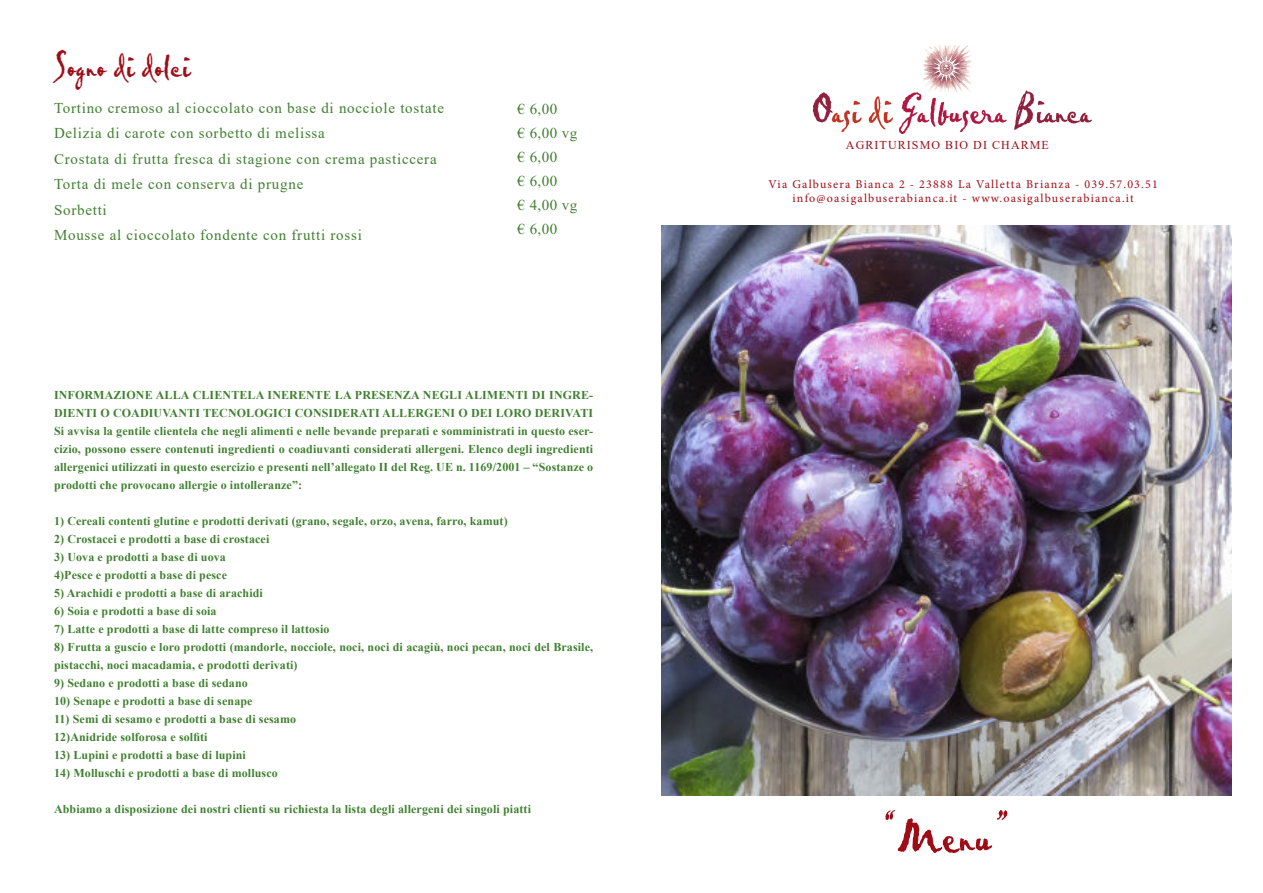
<style>
.page{position:relative;width:1263px;height:893px;background:#fff}
.page>*{position:absolute;margin:0;border:0;box-sizing:border-box;transform-origin:0 0}
.t1{font:58.5px "Pablo Plain";color:#9e0d17}
.t2{font:39px "Pablo Plain";color:#9e0d17}
.t3{font:15px "Times New Roman";letter-spacing:.05em;color:#408030}
.t4{font:700 12px/18px "Times New Roman";letter-spacing:.01em;color:#408030}
.t5{font:12px "Minion Pro";letter-spacing:.1em;color:#9e0d17}
.t6{font:12px "Times New Roman";letter-spacing:.09em;color:#9e0d17}
</style>
<div class="page">
<img style="left:661px;top:226px;width:570px;height:570px">
<img style="left:812px;top:45px;width:280px;height:89px">
<p class="t2" style="left:54px;top:43px;width:137px">Sogno di dolci</p>
<p class="t3" style="left:54px;top:97px;width:391px">Tortino cremoso al cioccolato con base di nocciole tostate</p>
<p class="t3" style="left:54px;top:122px;width:272px">Delizia di carote con sorbetto di melissa</p>
<p class="t3" style="left:54px;top:148px;width:384px">Crostata di frutta fresca di stagione con crema pasticcera</p>
<p class="t3" style="left:54px;top:173px;width:251px">Torta di mele con conserva di prugne</p>
<p class="t3" style="left:54px;top:199px;width:54px">Sorbetti</p>
<p class="t3" style="left:54px;top:224px;width:309px">Mousse al cioccolato fondente con frutti rossi</p>
<p class="t3" style="left:517px;top:98px;width:41px">€ 6,00</p>
<p class="t3" style="left:517px;top:122px;width:61px">€ 6,00 vg</p>
<p class="t3" style="left:517px;top:146px;width:41px">€ 6,00</p>
<p class="t3" style="left:517px;top:170px;width:41px">€ 6,00</p>
<p class="t3" style="left:517px;top:194px;width:61px">€ 4,00 vg</p>
<p class="t3" style="left:517px;top:218px;width:41px">€ 6,00</p>
<p class="t4" style="left:54px;top:385px;width:541px">INFORMAZIONE ALLA CLIENTELA INERENTE LA PRESENZA NEGLI ALIMENTI DI INGRE-<br>DIENTI O COADIUVANTI TECNOLOGICI CONSIDERATI ALLERGENI O DEI LORO DERIVATI</p>
<p class="t4" style="left:54px;top:421px;width:541px;text-align:justify">Si avvisa la gentile clientela che negli alimenti e nelle bevande preparati e somministrati in questo eser&shy;cizio, possono essere contenuti ingredienti o coadiuvanti considerati allergeni. Elenco degli ingredienti allergenici utilizzati in questo esercizio e presenti nell’allegato II del Reg. UE n. 1169/2001 – “Sostanze o prodotti che provocano allergie o intolleranze”:</p>
<p class="t4" style="left:54px;top:511px;width:455px">1) Cereali contenti glutine e prodotti derivati (grano, segale, orzo, avena, farro, kamut)</p>
<p class="t4" style="left:54px;top:529px;width:217px">2) Crostacei e prodotti a base di crostacei</p>
<p class="t4" style="left:54px;top:547px;width:173px">3) Uova e prodotti a base di uova</p>
<p class="t4" style="left:54px;top:565px;width:175px">4)Pesce e prodotti a base di pesce</p>
<p class="t4" style="left:54px;top:583px;width:210px">5) Arachidi e prodotti a base di arachidi</p>
<p class="t4" style="left:54px;top:601px;width:164px">6) Soia e prodotti a base di soia</p>
<p class="t4" style="left:54px;top:619px;width:277px">7) Latte e prodotti a base di latte compreso il lattosio</p>
<p class="t4" style="left:54px;top:637px;width:541px">8) Frutta a guscio e loro prodotti (mandorle, nocciole, noci, noci di acagiù, noci pecan, noci del Brasile, pistacchi, noci macadamia, e prodotti derivati)</p>
<p class="t4" style="left:54px;top:673px;width:195px">9) Sedano e prodotti a base di sedano</p>
<p class="t4" style="left:54px;top:691px;width:200px">10) Senape e prodotti a base di senape</p>
<p class="t4" style="left:54px;top:709px;width:244px">11) Semi di sesamo e prodotti a base di sesamo</p>
<p class="t4" style="left:54px;top:727px;width:155px">12)Anidride solforosa e solfiti</p>
<p class="t4" style="left:54px;top:745px;width:193px">13) Lupini e prodotti a base di lupini</p>
<p class="t4" style="left:54px;top:763px;width:225px">14) Molluschi e prodotti a base di mollusco</p>
<p class="t4" style="left:54px;top:799px;width:479px">Abbiamo a disposizione dei nostri clienti su richiesta la lista degli allergeni dei singoli piatti</p>
<p class="t6" style="left:846px;top:137px;width:204px">AGRITURISMO BIO DI CHARME</p>
<p class="t5" style="left:768px;top:176px;width:391px">Via Galbusera Bianca 2 - 23888 La Valletta Brianza - 039.57.03.51</p>
<p class="t5" style="left:792px;top:190px;width:343px">info@oasigalbuserabianca.it - www.oasigalbuserabianca.it</p>
<p class="t1" style="left:878px;top:801px;width:132px">“Menu”</p>
</div>
